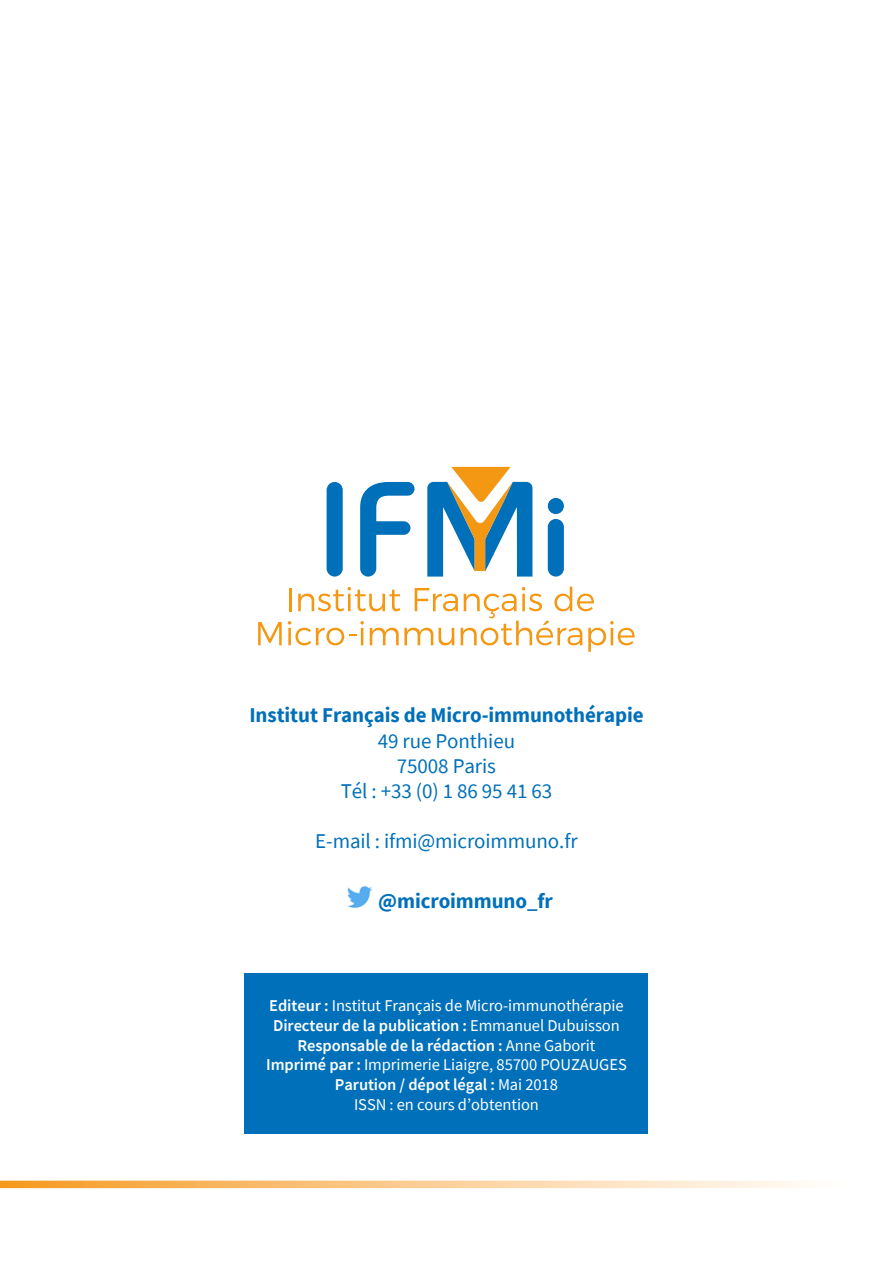
<style>
.page{position:relative;width:893px;height:1263px;background:#fff}
.page>*{position:absolute;margin:0;border:0;box-sizing:border-box;transform-origin:0 0}
.t1{font:21px/25.2px "Source Sans Pro";letter-spacing:-.005em;color:#0070ba;text-align:center}
.t2{font:700 21px "Source Sans Pro";letter-spacing:-.005em;color:#0070ba}
.t3{font:16.5px/19.8px "Source Sans Pro";letter-spacing:-.005em;color:#fff;text-align:center}
.s1{font-weight:600}
</style>
<div class="page">
<div style="left:548px;top:519px;width:16px;height:58px;background:#0070ba;border-radius:8px"></div>
<svg style="left:360px;top:482px;width:54px;height:95px"></svg>
<div style="left:548px;top:498px;width:16px;height:16px;background:#0070ba;border-radius:50%"></div>
<div style="left:327px;top:482px;width:16px;height:95px;background:#0070ba;border-radius:8px"></div>
<svg style="left:427px;top:467px;width:105px;height:110px"></svg>
<svg style="left:258px;top:622px;width:24px;height:23px"></svg>
<svg style="left:288px;top:586px;width:347px;height:66px"></svg>
<svg style="left:0;top:1181px;width:804px;height:7px;background:#fbca8d"></svg>
<div style="left:245px;top:973px;width:403px;height:160px;background:#0070ba"></div>
<img style="left:347px;top:886px;width:26px;height:22px">
<p class="t2" style="left:249px;top:705px;width:396px">Institut Français de Micro-immunothérapie</p>
<p class="t1" style="left:341px;top:729px;width:213px">49 rue Ponthieu<br>75008 Paris<br>Tél : +33 (0) 1 86 95 41 63</p>
<p class="t1" style="left:315px;top:830px;width:264px">E-mail : ifmi@microimmuno.fr</p>
<p class="t2" style="left:378px;top:890px;width:176px">@microimmuno_fr</p>
<p class="t3" style="left:266px;top:996px;width:362px"><span class="s1">Editeur :</span> Institut Français de Micro-immunothérapie <span class="s1">Directeur de la publication :</span> Emmanuel Dubuisson <span class="s1">Responsable de la rédaction :</span> Anne Gaborit <span class="s1">Imprimé par :</span> Imprimerie Liaigre, 85700 POUZAUGES <span class="s1">Parution / dépot légal :</span> Mai 2018<br>ISSN : en cours d’obtention</p>
</div>
